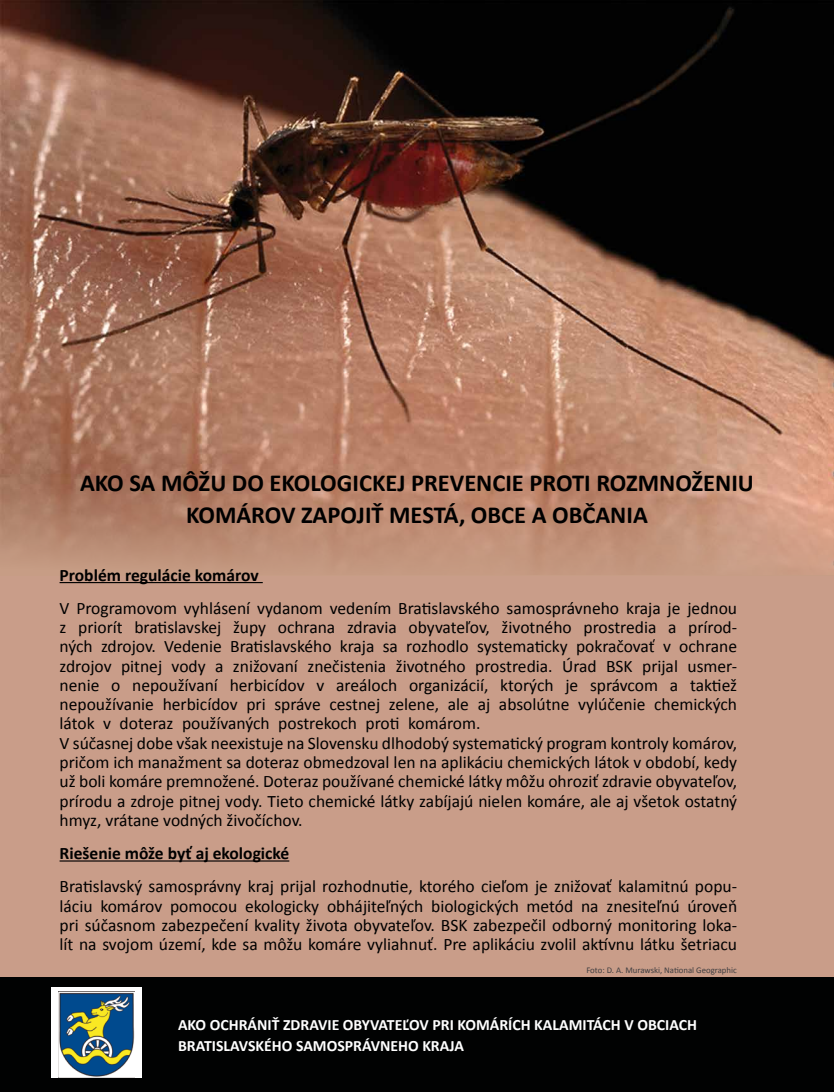
<style>
.page{position:relative;width:834px;height:1092px;background:#fff}
.page>*{position:absolute;margin:0;border:0;box-sizing:border-box;transform-origin:0 0}
.t1{font:700 24.5px/31.5px "Calibri";color:#000;text-align:center}
.t2{font:17.5px/19.2px "Calibri";color:#000}
.t3{font:700 17.5px "Calibri";color:#000}
.t4{font:700 15.75px/21px "Calibri";color:#fff}
.t5{font:8.75px "Calibri";color:#3e3d40}
</style>
<div class="page">
<div style="left:0;top:574px;width:833px;height:517px;background:#c99d89"></div>
<div style="left:0;top:977px;width:833px;height:114px;background:#010202"></div>
<img style="left:0;top:0;width:833px;height:477px">
<div style="left:51px;top:986px;width:91px;height:90px;background:#fff"></div>
<img style="left:58px;top:991px;width:76px;height:85px">
<svg style="left:0;top:477px;width:833px;height:98px;background:#be8d75"></svg>
<hr style="left:60px;top:582px;width:203px;height:1px;background:#000">
<hr style="left:60px;top:860px;width:229px;height:1px;background:#000">
<h1 class="t1" style="left:80px;top:467px;width:675px">AKO SA MÔŽU DO EKOLOGICKEJ PREVENCIE PROTI ROZMNOŽENIU<br>KOMÁROV ZAPOJIŤ MESTÁ, OBCE A OBČANIA</h1>
<p class="t3" style="left:60px;top:563px;width:201px">Problém regulácie komárov</p>
<p class="t2" style="left:60px;top:598px;width:679px">V Programovom vyhlásení vydanom vedením Bratislavského samosprávneho kraja je jednou z priorít bratislavskej župy ochrana zdravia obyvateľov, životného prostredia a prírod&shy;ných zdrojov. Vedenie Bratislavského kraja sa rozhodlo systematicky pokračovať v ochrane zdrojov pitnej vody a znižovaní znečistenia životného prostredia. Úrad BSK prijal usmer&shy;nenie o nepoužívaní herbicídov v areáloch organizácií, ktorých je správcom a taktiež nepoužívanie herbicídov pri správe cestnej zelene, ale aj absolútne vylúčenie chemických látok v doteraz používaných postrekoch proti komárom.<br>V súčasnej dobe však neexistuje na Slovensku dlhodobý systematický program kontroly komárov, pričom ich manažment sa doteraz obmedzoval len na aplikáciu chemických látok v období, kedy už boli komáre premnožené. Doteraz používané chemické látky môžu ohroziť zdravie obyvateľov, prírodu a zdroje pitnej vody. Tieto chemické látky zabíjajú nielen komáre, ale aj všetok ostatný hmyz, vrátane vodných živočíchov.</p>
<p class="t3" style="left:60px;top:842px;width:231px">Riešenie môže byť aj ekologické</p>
<p class="t2" style="left:60px;top:876px;width:679px;text-align:justify">Bratislavský samosprávny kraj prijal rozhodnutie, ktorého cieľom je znižovať kalamitnú popu&shy;láciu komárov pomocou ekologicky obhájiteľných biologických metód na znesiteľnú úroveň pri súčasnom zabezpečení kvality života obyvateľov. BSK zabezpečil odborný monitoring loka&shy;lít na svojom území, kde sa môžu komáre vyliahnuť. Pre aplikáciu zvolil aktívnu látku šetriacu</p>
<p class="t5" style="left:586px;top:964px;width:152px">Foto: D. A. Murawski, National Geographic</p>
<p class="t4" style="left:178px;top:1014px;width:520px">AKO OCHRÁNIŤ ZDRAVIE OBYVATEĽOV PRI KOMÁRÍCH KALAMITÁCH V OBCIACH<br>BRATISLAVSKÉHO SAMOSPRÁVNEHO KRAJA</p>
</div>
